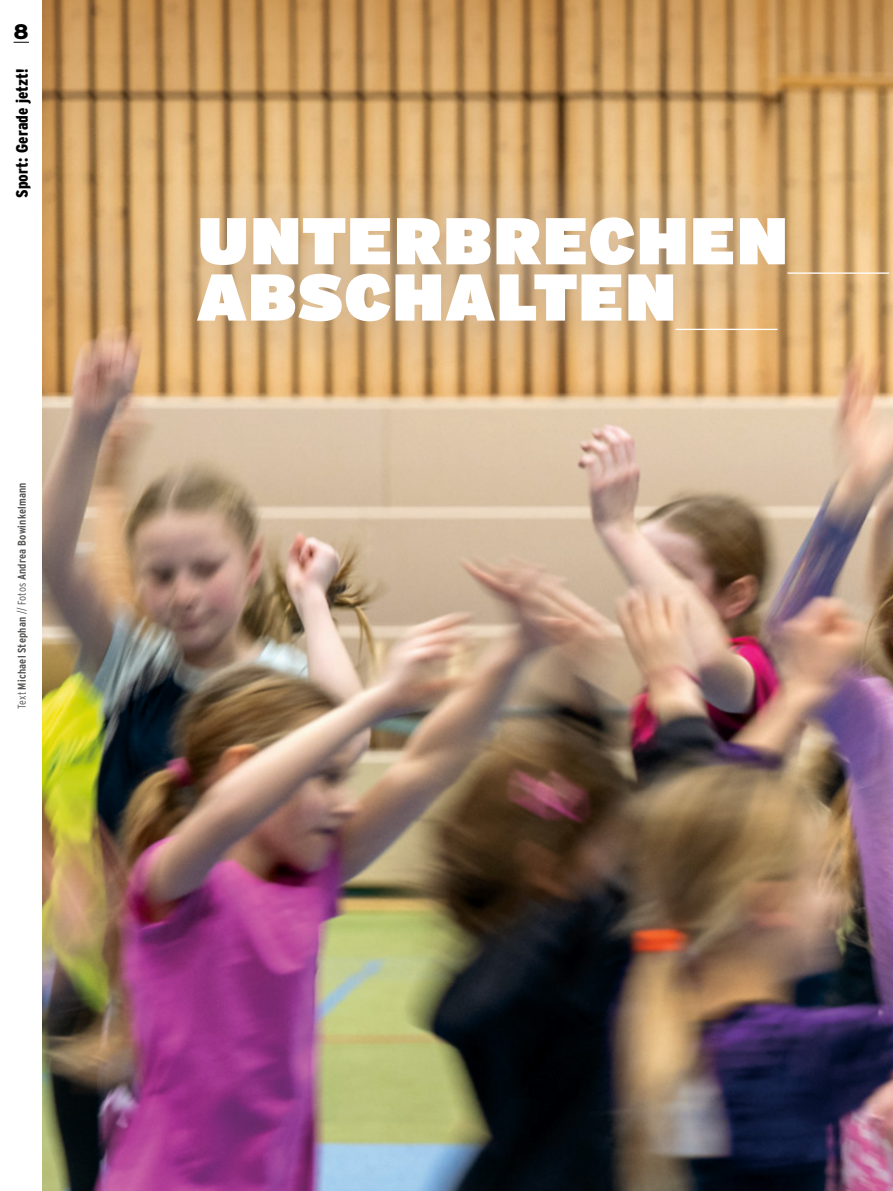
<style>
.page{position:relative;width:893px;height:1191px;background:#fff}
.page>*{position:absolute;margin:0;border:0;box-sizing:border-box;transform-origin:0 0}
.HL-Interstate_Cond{font:900 66px "Interstate";letter-spacing:.03em;color:#fff}
.t1{font:900 21px "Interstate";color:#000}
.Pagination{font:900 16.5px "Interstate Condensed";letter-spacing:.005em;color:#000}
.Pagination-Text_Foto{font:700 11.25px "Interstate Condensed";letter-spacing:.02em;color:#575654}
.s1{font-weight:300}
</style>
<div class="page">
<img style="left:43px;top:0;width:850px;height:1191px">
<div style="left:128px;top:143px;width:765px;height:256px;background:#bdae9f;opacity:.75"></div>
<hr style="left:787px;top:272px;width:102px;height:2px;background:#fff">
<hr style="left:676px;top:329px;width:101px;height:1px;background:#fff">
<svg style="left:14px;top:42px;width:15px;height:1px"></svg>
<h2 class="t1" style="left:14px;top:20px;width:17px">8</h2>
<p class="Pagination" style="left:13px;top:198px;width:131px;rotate:-90deg">Sport: Gerade jetzt!</p>
<p class="Pagination-Text_Foto" style="left:16px;top:709px;width:228px;rotate:-90deg"><span class="s1">Text</span> Michael Stephan <span class="s1">// Fotos</span> Andrea Bowinkelmann</p>
<p class="HL-Interstate_Cond" style="left:198px;top:200px;width:591px">UNTERBRECHEN</p>
<p class="HL-Interstate_Cond" style="left:197px;top:256px;width:481px">ABSCHALTEN</p>
</div>
